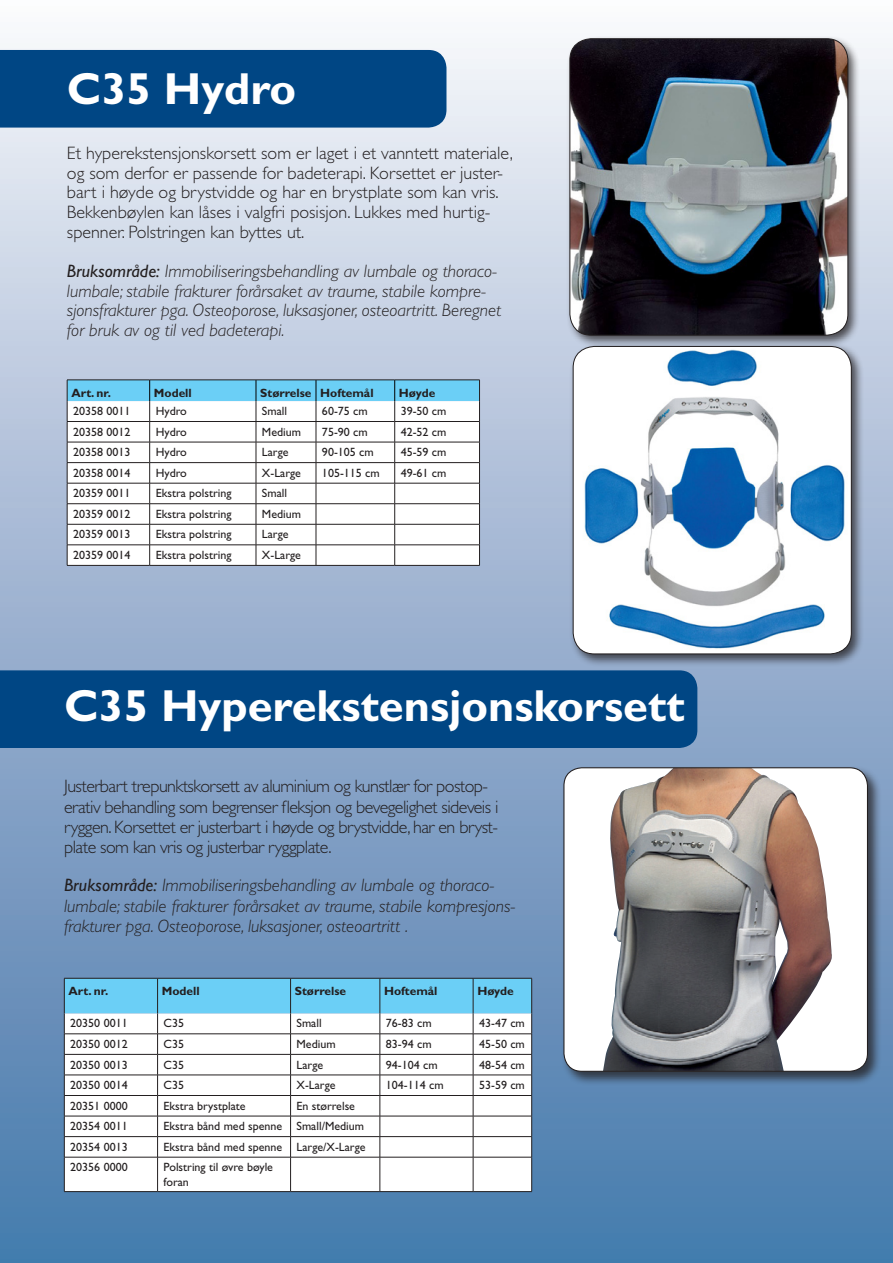
<style>
.page{position:relative;width:893px;height:1263px;background:#fff}
.page>*{position:absolute;margin:0;border:0;box-sizing:border-box;transform-origin:0 0}
.t1{font:700 45px "Gill Sans Std";color:#fff}
.t2{font:italic 300 18px/19.6px "Gill Sans Std";color:#231f20}
.Text{font:300 18px/19.6px "Gill Sans Std";color:#231f20}
.Text-2{font:300 18px/20.2px "Gill Sans Std";letter-spacing:-.03em;color:#231f20}
.TabelltextL{font:12px/14.2px "Gill Sans Std";color:#231f20}
.Artikelnummer{font:12px "Gill Sans Std";color:#231f20}
.TabellrubrikL{font:700 12px "Gill Sans Std";color:#231f20}
.s1{font-weight:400}
</style>
<div class="page">
<div style="left:0;top:0;width:893px;height:1263px;background:linear-gradient(to bottom,#f6f3f9,#4375a9)"></div>
<svg style="left:67px;top:380px;width:413px;height:185px"></svg>
<hr style="left:67px;top:565px;width:83px;height:1px;background:#231f20">
<hr style="left:150px;top:565px;width:106px;height:1px;background:#231f20">
<hr style="left:256px;top:565px;width:60px;height:1px;background:#231f20">
<hr style="left:316px;top:565px;width:79px;height:1px;background:#231f20">
<hr style="left:395px;top:565px;width:85px;height:1px;background:#231f20">
<div style="left:566px;top:35px;width:295px;height:313px;background:#231f20;opacity:.75"></div>
<img style="left:570px;top:39px;width:278px;height:296px">
<div style="left:570px;top:38px;width:278px;height:297px;border:1px solid #231f20;border-radius:21px"></div>
<div style="left:569px;top:342px;width:295px;height:324px;background:#231f20;opacity:.75"></div>
<img style="left:573px;top:346px;width:278px;height:308px">
<div style="left:573px;top:346px;width:278px;height:308px;border:1px solid #231f20;border-radius:21px"></div>
<div style="left:0;top:50px;width:446px;height:78px;background:#004684"></div>
<div style="left:0;top:670px;width:697px;height:78px;background:#004684"></div>
<svg style="left:65px;top:1158px;width:466px;height:33px"></svg>
<svg style="left:64px;top:978px;width:468px;height:179px"></svg>
<hr style="left:64px;top:1157px;width:94px;height:1px;background:#231f20">
<hr style="left:64px;top:1157px;width:1px;height:34px;background:#231f20">
<hr style="left:64px;top:1191px;width:94px;height:1px;background:#231f20">
<hr style="left:158px;top:1157px;width:133px;height:1px;background:#231f20">
<hr style="left:157px;top:1157px;width:1px;height:34px;background:#231f20">
<hr style="left:158px;top:1191px;width:133px;height:1px;background:#231f20">
<hr style="left:291px;top:1157px;width:89px;height:1px;background:#231f20">
<hr style="left:290px;top:1157px;width:1px;height:34px;background:#231f20">
<hr style="left:291px;top:1191px;width:89px;height:1px;background:#231f20">
<hr style="left:380px;top:1157px;width:93px;height:1px;background:#231f20">
<hr style="left:380px;top:1157px;width:1px;height:34px;background:#231f20">
<hr style="left:380px;top:1191px;width:93px;height:1px;background:#231f20">
<hr style="left:473px;top:1157px;width:59px;height:1px;background:#231f20">
<hr style="left:473px;top:1157px;width:1px;height:34px;background:#231f20">
<hr style="left:531px;top:1157px;width:1px;height:34px;background:#231f20">
<hr style="left:473px;top:1191px;width:59px;height:1px;background:#231f20">
<div style="left:561px;top:765px;width:321px;height:321px;background:#231f20;opacity:.75"></div>
<div style="left:564px;top:768px;width:303px;height:303px;background:#fff;border-radius:18px"></div>
<img style="left:603px;top:769px;width:229px;height:301px">
<div style="left:563px;top:767px;width:305px;height:305px;border:1px solid #231f20;border-radius:18px"></div>
<svg style="left:892px;top:663px;width:1px;height:78px"></svg>
<p class="t1" style="left:67px;top:62px;width:231px">C35 Hydro</p>
<p class="Text" style="left:67px;top:143px;width:447px">Et hyperekstensjonskorsett som er laget i et vanntett materiale, og som derfor er passende for badeterapi. Korsettet er juster&shy;bart i høyde og brystvidde og har en brystplate som kan vris.<br>Bekkenbøylen kan låses i valgfri posisjon. Lukkes med hurtig-</p>
<p class="Text" style="left:67px;top:222px;width:239px">spenner. Polstringen kan byttes ut.</p>
<p class="t2" style="left:67px;top:261px;width:432px"><span class="s1">Bruksområde:</span> Immobiliseringsbehandling av lumbale og thoraco&shy;lumbale; stabile frakturer forårsaket av traume, stabile kompre-</p>
<p class="t2" style="left:67px;top:301px;width:436px">sjonsfrakturer pga. Osteoporose, luksasjoner, osteoartritt. Beregnet for bruk av og til ved badeterapi.</p>
<p class="TabellrubrikL" style="left:71px;top:385px;width:41px">Art. nr.</p>
<p class="TabellrubrikL" style="left:154px;top:385px;width:39px">Modell</p>
<p class="TabellrubrikL" style="left:260px;top:385px;width:53px">Størrelse</p>
<p class="TabellrubrikL" style="left:320px;top:385px;width:55px">Hoftemål</p>
<p class="TabellrubrikL" style="left:399px;top:385px;width:38px">Høyde</p>
<p class="Artikelnummer" style="left:73px;top:404px;width:59px">20358 0011</p>
<p class="TabelltextL" style="left:156px;top:404px;width:33px">Hydro</p>
<p class="TabelltextL" style="left:262px;top:404px;width:27px">Small</p>
<p class="TabelltextL" style="left:322px;top:404px;width:47px">60-75 cm</p>
<p class="TabelltextL" style="left:401px;top:404px;width:47px">39-50 cm</p>
<p class="Artikelnummer" style="left:73px;top:425px;width:59px">20358 0012</p>
<p class="TabelltextL" style="left:156px;top:425px;width:33px">Hydro</p>
<p class="TabelltextL" style="left:262px;top:425px;width:41px">Medium</p>
<p class="TabelltextL" style="left:322px;top:425px;width:47px">75-90 cm</p>
<p class="TabelltextL" style="left:401px;top:425px;width:47px">42-52 cm</p>
<p class="Artikelnummer" style="left:73px;top:445px;width:59px">20358 0013</p>
<p class="TabelltextL" style="left:156px;top:445px;width:33px">Hydro</p>
<p class="TabelltextL" style="left:262px;top:445px;width:28px">Large</p>
<p class="TabelltextL" style="left:322px;top:445px;width:53px">90-105 cm</p>
<p class="TabelltextL" style="left:401px;top:445px;width:47px">45-59 cm</p>
<p class="Artikelnummer" style="left:73px;top:466px;width:59px">20358 0014</p>
<p class="TabelltextL" style="left:156px;top:466px;width:33px">Hydro</p>
<p class="TabelltextL" style="left:262px;top:466px;width:40px">X-Large</p>
<p class="TabelltextL" style="left:322px;top:466px;width:59px">105-115 cm</p>
<p class="TabelltextL" style="left:401px;top:466px;width:47px">49-61 cm</p>
<p class="Artikelnummer" style="left:73px;top:486px;width:59px">20359 0011</p>
<p class="TabelltextL" style="left:156px;top:486px;width:77px">Ekstra polstring</p>
<p class="TabelltextL" style="left:262px;top:486px;width:27px">Small</p>
<p class="Artikelnummer" style="left:73px;top:507px;width:59px">20359 0012</p>
<p class="TabelltextL" style="left:156px;top:507px;width:77px">Ekstra polstring</p>
<p class="TabelltextL" style="left:262px;top:507px;width:41px">Medium</p>
<p class="Artikelnummer" style="left:73px;top:527px;width:59px">20359 0013</p>
<p class="TabelltextL" style="left:156px;top:527px;width:77px">Ekstra polstring</p>
<p class="TabelltextL" style="left:262px;top:527px;width:28px">Large</p>
<p class="Artikelnummer" style="left:73px;top:548px;width:59px">20359 0014</p>
<p class="TabelltextL" style="left:156px;top:548px;width:77px">Ekstra polstring</p>
<p class="TabelltextL" style="left:262px;top:548px;width:40px">X-Large</p>
<p class="t1" style="left:64px;top:679px;width:622px">C35 Hyperekstensjonskorsett</p>
<p class="Text-2" style="left:64px;top:776px;width:436px">Justerbart trepunktskorsett av aluminium og kunstlær for postop&shy;erativ behandling som begrenser fleksjon og bevegelighet sideveis i ryggen. Korsettet er justerbart i høyde og brystvidde, har en bryst&shy;plate som kan vris og justerbar ryggplate.</p>
<p class="t2" style="left:64px;top:875px;width:453px;line-height:20.2px"><span class="s1">Bruksområde:</span> Immobiliseringsbehandling av lumbale og thoraco&shy;lumbale; stabile frakturer forårsaket av traume, stabile kompresjons&shy;frakturer pga. Osteoporose, luksasjoner, osteoartritt .</p>
<p class="TabellrubrikL" style="left:69px;top:984px;width:41px">Art. nr.</p>
<p class="TabellrubrikL" style="left:162px;top:984px;width:39px">Modell</p>
<p class="TabellrubrikL" style="left:295px;top:984px;width:53px">Størrelse</p>
<p class="TabellrubrikL" style="left:384px;top:984px;width:55px">Hoftemål</p>
<p class="TabellrubrikL" style="left:477px;top:984px;width:38px">Høyde</p>
<p class="Artikelnummer" style="left:70px;top:1016px;width:59px">20350 0011</p>
<p class="TabelltextL" style="left:164px;top:1016px;width:22px">C35</p>
<p class="TabelltextL" style="left:297px;top:1016px;width:27px">Small</p>
<p class="TabelltextL" style="left:386px;top:1016px;width:47px">76-83 cm</p>
<p class="TabelltextL" style="left:479px;top:1016px;width:47px">43-47 cm</p>
<p class="Artikelnummer" style="left:70px;top:1037px;width:59px">20350 0012</p>
<p class="TabelltextL" style="left:164px;top:1037px;width:22px">C35</p>
<p class="TabelltextL" style="left:297px;top:1037px;width:41px">Medium</p>
<p class="TabelltextL" style="left:386px;top:1037px;width:47px">83-94 cm</p>
<p class="TabelltextL" style="left:479px;top:1037px;width:47px">45-50 cm</p>
<p class="Artikelnummer" style="left:70px;top:1058px;width:59px">20350 0013</p>
<p class="TabelltextL" style="left:164px;top:1057px;width:22px">C35</p>
<p class="TabelltextL" style="left:297px;top:1057px;width:28px">Large</p>
<p class="TabelltextL" style="left:386px;top:1057px;width:53px">94-104 cm</p>
<p class="TabelltextL" style="left:479px;top:1057px;width:47px">48-54 cm</p>
<p class="Artikelnummer" style="left:70px;top:1078px;width:59px">20350 0014</p>
<p class="TabelltextL" style="left:164px;top:1078px;width:22px">C35</p>
<p class="TabelltextL" style="left:297px;top:1078px;width:40px">X-Large</p>
<p class="TabelltextL" style="left:386px;top:1078px;width:59px">104-114 cm</p>
<p class="TabelltextL" style="left:479px;top:1078px;width:47px">53-59 cm</p>
<p class="Artikelnummer" style="left:70px;top:1099px;width:59px">20351 0000</p>
<p class="TabelltextL" style="left:164px;top:1098px;width:84px">Ekstra brystplate</p>
<p class="TabelltextL" style="left:297px;top:1098px;width:60px">En størrelse</p>
<p class="Artikelnummer" style="left:70px;top:1119px;width:59px">20354 0011</p>
<p class="TabelltextL" style="left:164px;top:1119px;width:120px">Ekstra bånd med spenne</p>
<p class="TabelltextL" style="left:297px;top:1119px;width:69px">Small/Medium</p>
<p class="Artikelnummer" style="left:70px;top:1140px;width:59px">20354 0013</p>
<p class="TabelltextL" style="left:164px;top:1140px;width:120px">Ekstra bånd med spenne</p>
<p class="TabelltextL" style="left:297px;top:1140px;width:70px">Large/X-Large</p>
<p class="Artikelnummer" style="left:70px;top:1160px;width:59px">20356 0000</p>
<p class="TabelltextL" style="left:164px;top:1160px;width:111px">Polstring til øvre bøyle foran</p>
</div>
